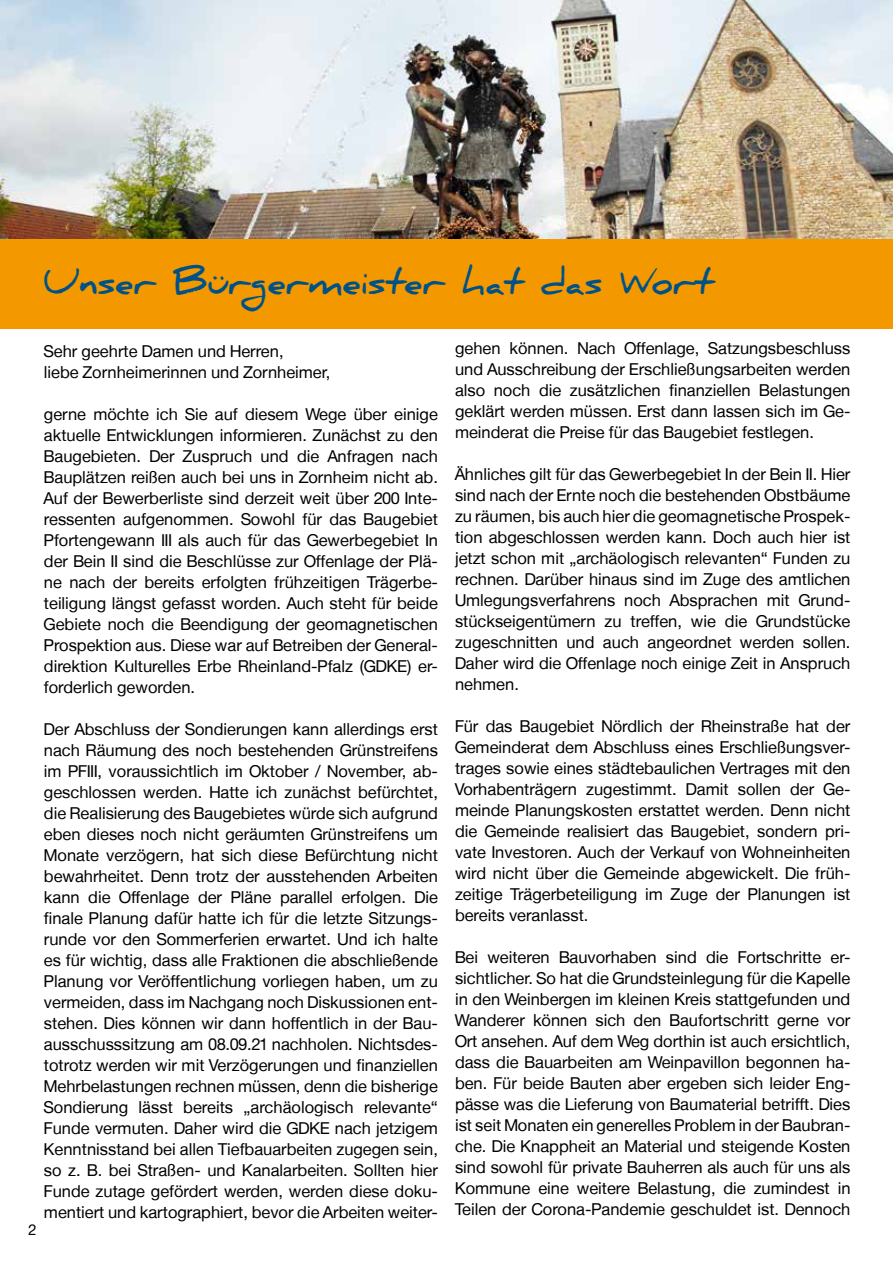
<style>
.page{position:relative;width:893px;height:1263px;background:#fff}
.page>*{position:absolute;margin:0;border:0;box-sizing:border-box;transform-origin:0 0}
.t1{font:700 34.5px "Daniel";color:#005286}
.t2{font:16.5px/21px "CDU Helvetica";color:#000;text-align:justify}
.t3{font:15px "CDU Helvetica";color:#000}
</style>
<div class="page">
<img style="left:0;top:0;width:893px;height:240px">
<div style="left:0;top:240px;width:893px;height:89px;background:#f49800"></div>
<h1 class="t1" style="left:44px;top:262px;width:671px">Unser Bürgermeister hat das Wort</h1>
<p class="t2" style="left:44px;top:340px;width:288px">Sehr geehrte Damen und Herren,<br>liebe Zornheimerinnen und Zornheimer,</p>
<p class="t2" style="left:44px;top:403px;width:396px">gerne möchte ich Sie auf diesem Wege über einige aktuelle Entwicklungen informieren. Zunächst zu den Baugebieten. Der Zuspruch und die Anfragen nach Bauplätzen reißen auch bei uns in Zornheim nicht ab.<br>Auf der Bewerberliste sind derzeit weit über 200 Inte&shy;ressenten aufgenommen. Sowohl für das Baugebiet Pfortengewann III als auch für das Gewerbegebiet In der Bein II sind die Beschlüsse zur Offenlage der Plä&shy;ne nach der bereits erfolgten frühzeitigen Trägerbe&shy;teiligung längst gefasst worden. Auch steht für beide Gebiete noch die Beendigung der geomagnetischen Prospektion aus. Diese war auf Betreiben der General&shy;direktion Kulturelles Erbe Rheinland-Pfalz (GDKE) er&shy;forderlich geworden.</p>
<p class="t2" style="left:44px;top:718px;width:396px">Der Abschluss der Sondierungen kann allerdings erst nach Räumung des noch bestehenden Grünstreifens im PFIII, voraussichtlich im Oktober / November, ab&shy;geschlossen werden. Hatte ich zunächst befürchtet, die Realisierung des Baugebietes würde sich aufgrund eben dieses noch nicht geräumten Grünstreifens um Monate verzögern, hat sich diese Befürchtung nicht bewahrheitet. Denn trotz der ausstehenden Arbeiten kann die Offenlage der Pläne parallel erfolgen. Die finale Planung dafür hatte ich für die letzte Sitzungs&shy;runde vor den Sommerferien erwartet. Und ich halte es für wichtig, dass alle Fraktionen die abschließende Planung vor Veröffentlichung vorliegen haben, um zu vermeiden, dass im Nachgang noch Diskussionen ent&shy;stehen. Dies können wir dann hoffentlich in der Bau&shy;ausschusssitzung am 08.09.21 nachholen. Nichtsdes&shy;totrotz werden wir mit Verzögerungen und finanziellen Mehrbelastungen rechnen müssen, denn die bisherige Sondierung lässt bereits „archäologisch relevante“ Funde vermuten. Daher wird die GDKE nach jetzigem Kenntnisstand bei allen Tiefbauarbeiten zugegen sein, so z. B. bei Straßen- und Kanalarbeiten. Sollten hier Funde zutage gefördert werden, werden diese doku&shy;mentiert und kartographiert, bevor die Arbeiten weiter-</p>
<p class="t2" style="left:455px;top:337px;width:397px">gehen können. Nach Offenlage, Satzungsbeschluss und Ausschreibung der Erschließungsarbeiten werden also noch die zusätzlichen finanziellen Belastungen geklärt werden müssen. Erst dann lassen sich im Ge&shy;meinderat die Preise für das Baugebiet festlegen.</p>
<p class="t2" style="left:455px;top:463px;width:397px">Ähnliches gilt für das Gewerbegebiet In der Bein II. Hier sind nach der Ernte noch die bestehenden Obstbäume zu räumen, bis auch hier die geomagnetische Prospek&shy;tion abgeschlossen werden kann. Doch auch hier ist jetzt schon mit „archäologisch relevanten“ Funden zu rechnen. Darüber hinaus sind im Zuge des amtlichen Umlegungsverfahrens noch Absprachen mit Grund&shy;stückseigentümern zu treffen, wie die Grundstücke zugeschnitten und auch angeordnet werden sollen.<br>Daher wird die Offenlage noch einige Zeit in Anspruch nehmen.</p>
<p class="t2" style="left:455px;top:715px;width:397px">Für das Baugebiet Nördlich der Rheinstraße hat der Gemeinderat dem Abschluss eines Erschließungsver&shy;trages sowie eines städtebaulichen Vertrages mit den Vorhabenträgern zugestimmt. Damit sollen der Ge&shy;meinde Planungskosten erstattet werden. Denn nicht die Gemeinde realisiert das Baugebiet, sondern pri&shy;vate Investoren. Auch der Verkauf von Wohneinheiten wird nicht über die Gemeinde abgewickelt. Die früh&shy;zeitige Trägerbeteiligung im Zuge der Planungen ist bereits veranlasst.</p>
<p class="t2" style="left:455px;top:946px;width:397px">Bei weiteren Bauvorhaben sind die Fortschritte er&shy;sichtlicher. So hat die Grundsteinlegung für die Kapelle in den Weinbergen im kleinen Kreis stattgefunden und Wanderer können sich den Baufortschritt gerne vor Ort ansehen. Auf dem Weg dorthin ist auch ersichtlich, dass die Bauarbeiten am Weinpavillon begonnen ha&shy;ben. Für beide Bauten aber ergeben sich leider Eng&shy;pässe was die Lieferung von Baumaterial betrifft. Dies ist seit Monaten ein generelles Problem in der Baubran&shy;che. Die Knappheit an Material und steigende Kosten sind sowohl für private Bauherren als auch für uns als Kommune eine weitere Belastung, die zumindest in Teilen der Corona-Pandemie geschuldet ist. Dennoch</p>
<p class="t3" style="left:29px;top:1220px;width:9px">2</p>
</div>
